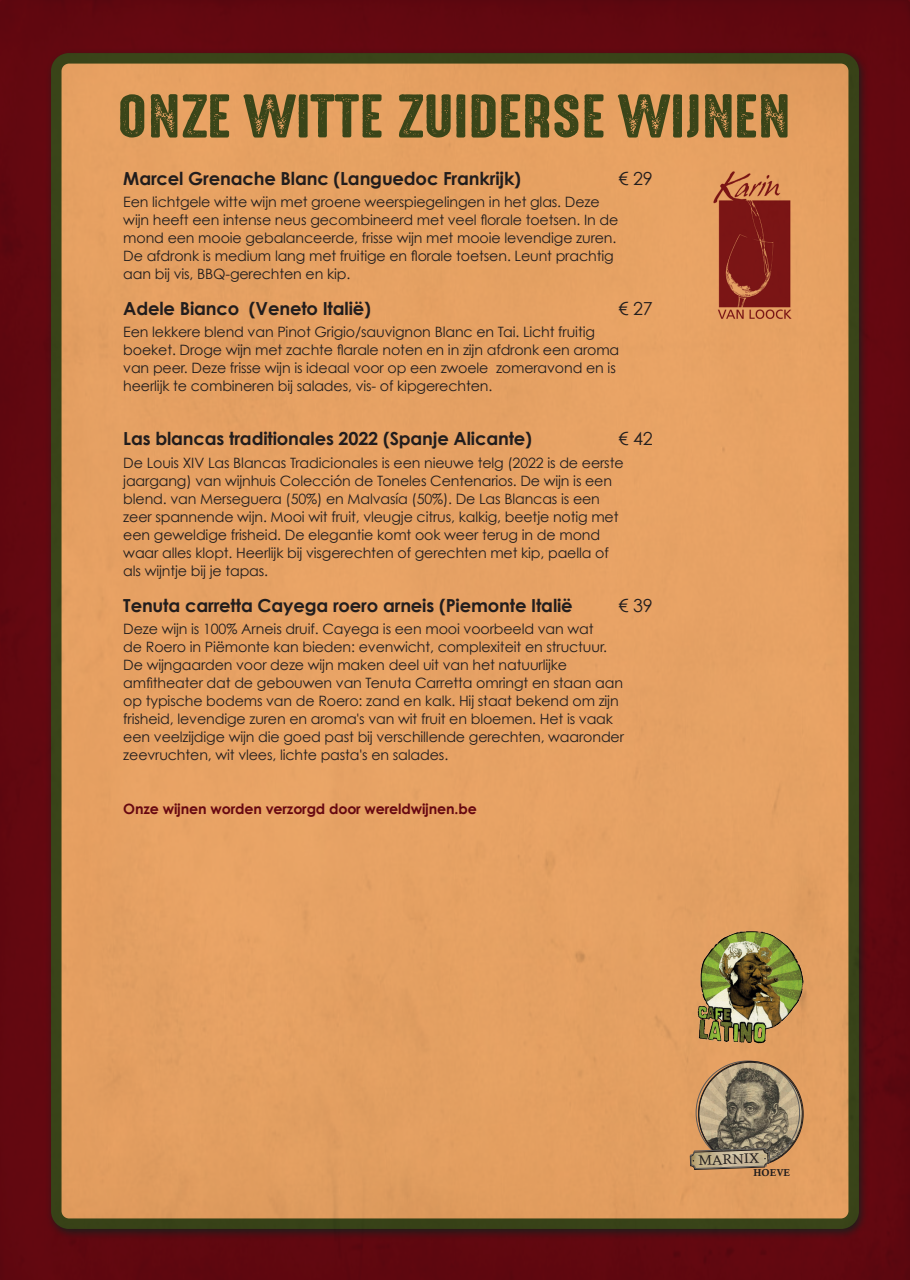
<style>
.page{position:relative;width:910px;height:1280px;background:#fff}
.page>*{position:absolute;margin:0;border:0;box-sizing:border-box;transform-origin:0 0}
.t1{font:55.5px "High Voltage Rough";letter-spacing:-.01em;color:#3c491c;scale:1.25 1}
.t2{font:700 18px "Century Gothic";letter-spacing:-.01em;color:#231f20}
.t3{font:18px "Century Gothic";letter-spacing:-.01em;color:#231f20}
.t4{font:14.25px/18px "Century Gothic";letter-spacing:-.01em;color:#231f20}
.t5{font:700 14.25px "Century Gothic";letter-spacing:-.01em;color:#690913}
.t6{font:13.8px "Calisto";color:#231f20}
.t7{font:10.05px "Calis MT Bol";color:#231f20}
</style>
<div class="page">
<img style="left:0;top:0;width:910px;height:1280px">
<p class="t1" style="left:117px;top:74px;width:540px">ONZE WITTE ZUIDERSE WIJNEN</p>
<p class="t2" style="left:123px;top:167px;width:399px">Marcel Grenache Blanc (Languedoc Frankrijk)</p>
<p class="t3" style="left:618px;top:167px;width:36px">€ 29</p>
<p class="t4" style="left:123px;top:193px;width:496px">Een lichtgele witte wijn met groene weerspiegelingen in het glas. Deze wijn heeft een intense neus gecombineerd met veel florale toetsen. In de mond een mooie gebalanceerde, frisse wijn met mooie levendige zuren.<br>De afdronk is medium lang met fruitige en florale toetsen. Leunt prachtig aan bij vis, BBQ-gerechten en kip.</p>
<p class="t2" style="left:123px;top:297px;width:249px">Adele Bianco (Veneto Italië)</p>
<p class="t3" style="left:618px;top:298px;width:36px">€ 27</p>
<p class="t4" style="left:123px;top:323px;width:498px">Een lekkere blend van Pinot Grigio/sauvignon Blanc en Tai. Licht fruitig boeket. Droge wijn met zachte flarale noten en in zijn afdronk een aroma van peer. Deze frisse wijn is ideaal voor op een zwoele zomeravond en is heerlijk te combineren bij salades, vis- of kipgerechten.</p>
<p class="t2" style="left:123px;top:428px;width:410px">Las blancas traditionales 2022 (Spanje Alicante)</p>
<p class="t3" style="left:618px;top:428px;width:36px">€ 42</p>
<p class="t4" style="left:123px;top:453px;width:502px">De Louis XIV Las Blancas Tradicionales is een nieuwe telg (2022 is de eerste jaargang) van wijnhuis Colección de Toneles Centenarios. De wijn is een blend. van Merseguera (50%) en Malvasía (50%). De Las Blancas is een zeer spannende wijn. Mooi wit fruit, vleugje citrus, kalkig, beetje notig met een geweldige frisheid. De elegantie komt ook weer terug in de mond waar alles klopt. Heerlijk bij visgerechten of gerechten met kip, paella of als wijntje bij je tapas.</p>
<p class="t2" style="left:123px;top:594px;width:451px">Tenuta carretta Cayega roero arneis (Piemonte Italië</p>
<p class="t3" style="left:618px;top:594px;width:36px">€ 39</p>
<p class="t4" style="left:123px;top:620px;width:502px">Deze wijn is 100% Arneis druif. Cayega is een mooi voorbeeld van wat<br>de Roero in Piëmonte kan bieden: evenwicht, complexiteit en structuur.<br>De wijngaarden voor deze wijn maken deel uit van het natuurlijke amfitheater dat de gebouwen van Tenuta Carretta omringt en staan aan op typische bodems van de Roero: zand en kalk. Hij staat bekend om zijn frisheid, levendige zuren en aroma's van wit fruit en bloemen. Het is vaak een veelzijdige wijn die goed past bij verschillende gerechten, waaronder zeevruchten, wit vlees, lichte pasta's en salades.</p>
<p class="t5" style="left:123px;top:800px;width:355px">Onze wijnen worden verzorgd door wereldwijnen.be</p>
<p class="t6" style="left:698px;top:1152px;width:62px;rotate:-2deg">MARNIX</p>
<p class="t7" style="left:753px;top:1167px;width:38px">HOEVE</p>
</div>
